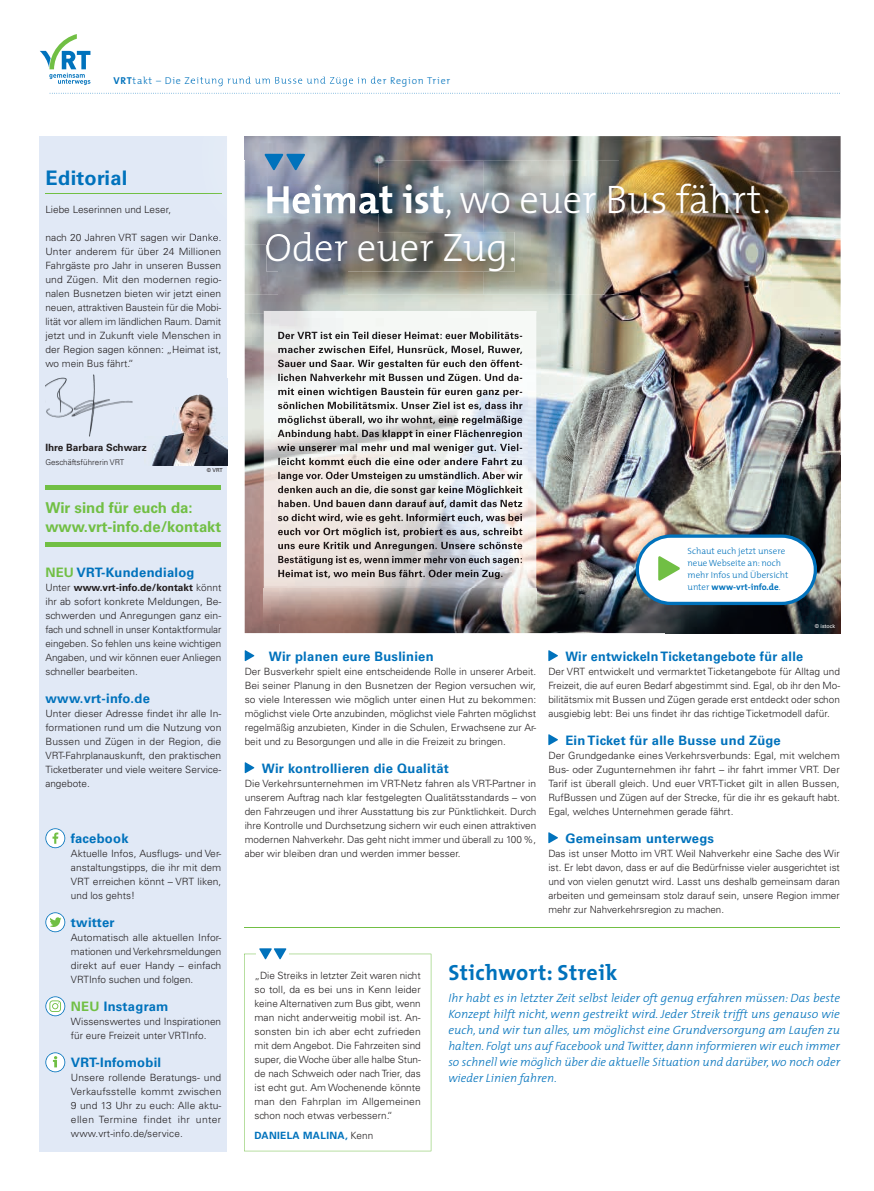
<style>
.page{position:relative;width:874px;height:1191px;background:#fff}
.page>*{position:absolute;margin:0;border:0;box-sizing:border-box;transform-origin:0 0}
.t1{font:300 40px/48px "The Mix";color:#fff}
.t2{font:700 22px "The Mix";letter-spacing:.02em;color:#0072bc}
.t3{font:700 20px "Univers";letter-spacing:.02em;color:#0072bc}
.t4{font:700 15px/19.2px "Univers";color:#71bf44}
.t5{font:700 13px "Univers";letter-spacing:.02em;color:#0072bc}
.t6{font:italic 300 12px/16px "The Mix";color:#0072bc;text-align:justify}
.t7{font:300 10px/14px "Univers";color:#231f20;text-align:justify}
.t8{font:300 10px "The Mix";letter-spacing:.075em;color:#0072bc}
.t9{font:700 10px "Univers";letter-spacing:.03em;color:#0072bc}
.t10{font:700 10px "Univers";color:#231f20}
.t11{font:300 9px/12px "The Mix";color:#0072bc}
.t12{font:300 8px "Univers";color:#231f20}
.t13{font:5.5px "Univers";color:#fff}
.t14{font:5.5px "Univers";color:#231f20}
.s1{font-weight:700}
.s2{color:#71bf44}
.s3{font-weight:300;color:#231f20}
</style>
<div class="page">
<img style="left:378px;top:136px;width:462px;height:35px">
<img style="left:770px;top:171px;width:70px;height:462px">
<img style="left:244px;top:295px;width:526px;height:18px">
<img style="left:244px;top:313px;width:35px;height:320px">
<img style="left:536px;top:313px;width:129px;height:284px">
<img style="left:665px;top:313px;width:105px;height:320px">
<img style="left:279px;top:597px;width:386px;height:36px">
<div style="left:40px;top:136px;width:187px;height:1015px;background:#e1e9f6"></div>
<img style="left:152px;top:394px;width:75px;height:72px">
<svg style="left:244px;top:948px;width:187px;height:203px"></svg>
<svg style="left:50px;top:93px;width:788px;height:1px"></svg>
<hr style="left:45px;top:193px;width:176px;height:1px;background:#71bf44">
<img style="left:45px;top:374px;width:88px;height:63px">
<hr style="left:45px;top:486px;width:176px;height:4px;background:#71bf44">
<hr style="left:45px;top:542px;width:176px;height:4px;background:#71bf44">
<svg style="left:45px;top:828px;width:20px;height:20px"></svg>
<svg style="left:45px;top:912px;width:20px;height:20px"></svg>
<svg style="left:45px;top:996px;width:20px;height:20px"></svg>
<svg style="left:45px;top:1052px;width:20px;height:20px"></svg>
<svg style="left:244px;top:650px;width:10px;height:11px"></svg>
<svg style="left:244px;top:762px;width:10px;height:11px"></svg>
<svg style="left:548px;top:650px;width:9px;height:11px"></svg>
<svg style="left:548px;top:734px;width:9px;height:11px"></svg>
<svg style="left:548px;top:832px;width:9px;height:11px"></svg>
<hr style="left:244px;top:927px;width:595px;height:1px;background:#71bf44">
<svg style="left:635px;top:534px;width:181px;height:71px"></svg>
<img style="left:244px;top:245px;width:34px;height:50px">
<img style="left:347px;top:161px;width:442px;height:134px">
<img style="left:278px;top:272px;width:69px;height:23px">
<img style="left:378px;top:185px;width:65px;height:29px">
<img style="left:266px;top:232px;width:248px;height:40px">
<img style="left:191px;top:86px;width:186px;height:8px">
<img style="left:244px;top:136px;width:134px;height:109px">
<img style="left:191px;top:78px;width:187px;height:8px">
<img style="left:321px;top:93px;width:55px;height:1px">
<img style="left:191px;top:234px;width:30px;height:8px">
<img style="left:267px;top:185px;width:111px;height:29px">
<img style="left:266px;top:232px;width:112px;height:13px">
<svg style="left:264px;top:154px;width:41px;height:16px"></svg>
<img style="left:264px;top:311px;width:272px;height:313px">
<img style="left:278px;top:332px;width:244px;height:7px">
<img style="left:278px;top:346px;width:244px;height:8px">
<img style="left:278px;top:360px;width:244px;height:9px">
<img style="left:278px;top:374px;width:244px;height:9px">
<img style="left:278px;top:388px;width:244px;height:9px">
<img style="left:278px;top:402px;width:244px;height:8px">
<img style="left:278px;top:415px;width:244px;height:10px">
<img style="left:277px;top:430px;width:245px;height:9px">
<img style="left:277px;top:444px;width:245px;height:9px">
<img style="left:278px;top:458px;width:244px;height:7px">
<img style="left:278px;top:471px;width:244px;height:10px">
<img style="left:278px;top:486px;width:244px;height:9px">
<img style="left:278px;top:500px;width:244px;height:8px">
<img style="left:278px;top:514px;width:244px;height:9px">
<img style="left:278px;top:527px;width:244px;height:10px">
<img style="left:278px;top:542px;width:244px;height:9px">
<img style="left:278px;top:556px;width:243px;height:9px">
<img style="left:278px;top:569px;width:225px;height:10px">
<svg style="left:40px;top:34px;width:50px;height:51px"></svg>
<p class="t8" style="left:113px;top:72px;width:338px"><span class="s1">VRT</span>takt – Die Zeitung rund um Busse und Züge in der Region Trier</p>
<h3 class="t3" style="left:45px;top:166px;width:84px">Editorial</h3>
<p class="t7" style="left:45px;top:202px;width:127px">Liebe Leserinnen und Leser,</p>
<p class="t7" style="left:45px;top:230px;width:177px">nach 20 Jahren VRT sagen wir Danke.<br>Unter anderem für über 24 Millionen Fahrgäste pro Jahr in unseren Bussen und Zügen. Mit den modernen regio&shy;nalen Busnetzen bieten wir jetzt einen neuen, attraktiven Baustein für die Mobi&shy;lität vor allem im ländlichen Raum. Damit jetzt und in Zukunft viele Menschen in der Region sagen können: „Heimat ist, wo mein Bus fährt.“</p>
<h1 class="t1" style="left:264px;top:174px;width:507px"><span class="s1">Heimat ist</span>, wo euer Bus fährt.<br>Oder euer Zug.</h1>
<p class="t10" style="left:45px;top:441px;width:103px">Ihre Barbara Schwarz</p>
<p class="t12" style="left:45px;top:457px;width:80px">Geschäftsführerin VRT</p>
<h3 class="t4" style="left:45px;top:498px;width:177px">Wir sind für euch da: www.vrt-info.de/kontakt</h3>
<h3 class="t5" style="left:45px;top:565px;width:150px"><span class="s2">NEU</span> VRT-Kundendialog</h3>
<p class="t7" style="left:45px;top:580px;width:177px">Unter <span class="s1">www.vrt-info.de/kontakt</span> könnt ihr ab sofort konkrete Meldungen, Be&shy;schwerden und Anregungen ganz ein&shy;fach und schnell in unser Kontaktformular eingeben. So fehlen uns keine wichtigen Angaben, und wir können euer Anliegen schneller bearbeiten.</p>
<h3 class="t5" style="left:45px;top:691px;width:106px">www.vrt-info.de</h3>
<p class="t7" style="left:45px;top:706px;width:177px">Unter dieser Adresse findet ihr alle In&shy;formationen rund um die Nutzung von Bussen und Zügen in der Region, die VRT-Fahrplanauskunft, den praktischen Ticketberater und viele weitere Service&shy;angebote.</p>
<p class="t14" style="left:207px;top:467px;width:17px">© VRT</p>
<h3 class="t5" style="left:71px;top:831px;width:59px">facebook</h3>
<p class="t7" style="left:71px;top:846px;width:152px">Aktuelle Infos, Ausflugs- und Ver&shy;anstaltungstipps, die ihr mit dem VRT erreichen könnt – VRT liken, und los gehts!</p>
<h3 class="t5" style="left:71px;top:915px;width:45px">twitter</h3>
<p class="t7" style="left:71px;top:930px;width:152px">Automatisch alle aktuellen Infor&shy;mationen und Verkehrsmeldungen direkt auf euer Handy – einfach VRTInfo suchen und folgen.</p>
<h3 class="t5" style="left:71px;top:999px;width:99px"><span class="s2">NEU</span> Instagram</h3>
<p class="t7" style="left:71px;top:1014px;width:152px">Wissenswertes und Inspirationen für eure Freizeit unter VRTInfo.</p>
<h3 class="t5" style="left:71px;top:1055px;width:92px">VRT-Infomobil</h3>
<p class="t7" style="left:71px;top:1070px;width:152px">Unsere rollende Beratungs- und Verkaufsstelle kommt zwischen 9 und 13 Uhr zu euch: Alle aktu&shy;ellen Termine findet ihr unter www.vrt-info.de/service.</p>
<p class="t11" style="left:687px;top:544px;width:102px">Schaut euch jetzt unsere neue Webseite an: noch mehr Infos und Übersicht unter <span class="s1">www-vrt-info.de</span>.</p>
<h3 class="t5" style="left:268px;top:649px;width:166px">Wir planen eure Buslinien</h3>
<p class="t7" style="left:244px;top:664px;width:293px">Der Busverkehr spielt eine entscheidende Rolle in unserer Arbeit.<br>Bei seiner Planung in den Busnetzen der Region versuchen wir, so viele Interessen wie möglich unter einen Hut zu bekommen: möglichst viele Orte anzubinden, möglichst viele Fahrten möglichst regelmäßig anzubieten, Kinder in die Schulen, Erwachsene zur Ar&shy;beit und zu Besorgungen und alle in die Freizeit zu bringen.</p>
<h3 class="t5" style="left:261px;top:761px;width:188px">Wir kontrollieren die Qualität</h3>
<p class="t7" style="left:244px;top:776px;width:293px">Die Verkehrsunternehmen im VRT-Netz fahren als VRT-Partner in unserem Auftrag nach klar festgelegten Qualitätsstandards – von den Fahrzeugen und ihrer Ausstattung bis zur Pünktlichkeit. Durch ihre Kontrolle und Durchsetzung sichern wir euch einen attraktiven modernen Nahverkehr. Das geht nicht immer und überall zu 100 %, aber wir bleiben dran und werden immer besser.</p>
<p class="t13" style="left:814px;top:623px;width:22px">© istock</p>
<h3 class="t5" style="left:565px;top:649px;width:239px">Wir entwickeln Ticketangebote für alle</h3>
<p class="t7" style="left:548px;top:664px;width:293px">Der VRT entwickelt und vermarktet Ticketangebote für Alltag und Freizeit, die auf euren Bedarf abgestimmt sind. Egal, ob ihr den Mo&shy;bilitätsmix mit Bussen und Zügen gerade erst entdeckt oder schon ausgiebig lebt: Bei uns findet ihr das richtige Ticketmodell dafür.</p>
<h3 class="t5" style="left:565px;top:733px;width:217px">Ein Ticket für alle Busse und Züge</h3>
<p class="t7" style="left:548px;top:748px;width:293px">Der Grundgedanke eines Verkehrsverbunds: Egal, mit welchem Bus- oder Zugunternehmen ihr fahrt – ihr fahrt immer VRT. Der Tarif ist überall gleich. Und euer VRT-Ticket gilt in allen Bussen, RufBussen und Zügen auf der Strecke, für die ihr es gekauft habt.<br>Egal, welches Unternehmen gerade fährt.</p>
<h3 class="t5" style="left:565px;top:831px;width:150px">Gemeinsam unterwegs</h3>
<p class="t7" style="left:548px;top:846px;width:293px">Das ist unser Motto im VRT. Weil Nahverkehr eine Sache des Wir ist. Er lebt davon, dass er auf die Bedürfnisse vieler ausgerichtet ist und von vielen genutzt wird. Lasst uns deshalb gemeinsam daran arbeiten und gemeinsam stolz darauf sein, unsere Region immer mehr zur Nahverkehrsregion zu machen.</p>
<p class="t7" style="left:254px;top:968px;width:168px">„Die Streiks in letzter Zeit waren nicht so toll, da es bei uns in Kenn leider keine Alternativen zum Bus gibt, wenn man nicht anderweitig mobil ist. An&shy;sonsten bin ich aber echt zufrieden mit dem Angebot. Die Fahrzeiten sind super, die Woche über alle halbe Stun&shy;de nach Schweich oder nach Trier, das ist echt gut. Am Wochenende könnte man den Fahrplan im Allgemeinen schon noch etwas verbessern.“</p>
<p class="t9" style="left:254px;top:1129px;width:120px">DANIELA MALINA, <span class="s3">Kenn</span></p>
<h2 class="t2" style="left:448px;top:954px;width:170px">Stichwort: Streik</h2>
<p class="t6" style="left:448px;top:989px;width:393px">Ihr habt es in letzter Zeit selbst leider oft genug erfahren müssen: Das beste Konzept hilft nicht, wenn gestreikt wird. Jeder Streik trifft uns genauso wie euch, und wir tun alles, um möglichst eine Grundversorgung am Laufen zu halten. Folgt uns auf Facebook und Twitter, dann informieren wir euch immer so schnell wie möglich über die aktuelle Situation und darüber, wo noch oder wieder Linien fahren.</p>
</div>
